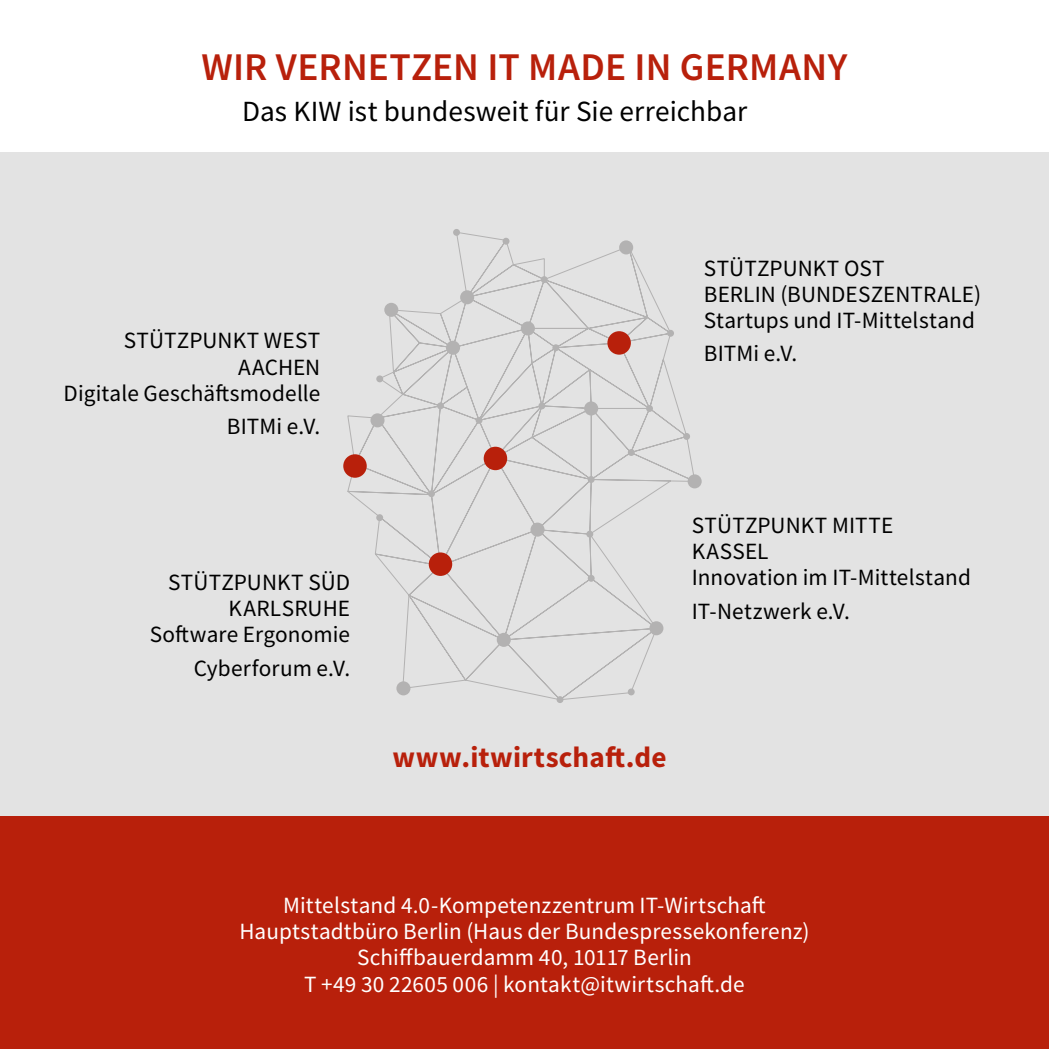
<style>
.page{position:relative;width:1049px;height:1049px;background:#fff}
.page>*{position:absolute;margin:0;border:0;box-sizing:border-box;transform-origin:0 0}
.t1{font:600 39.25px "Source Sans Pro";letter-spacing:.005em;color:#b8200b}
.t2{font:29.25px "Source Sans Pro";color:#000}
.t3{font:700 29.25px "Source Sans Pro";letter-spacing:.005em;color:#b8200b}
.t4{font:23.25px/26.2px "Source Sans Pro";letter-spacing:.005em;color:#000;text-align:right}
.t5{font:23.25px/26.2px "Source Sans Pro";letter-spacing:.005em;color:#fff;text-align:center}
</style>
<div class="page">
<div style="left:0;top:815px;width:1049px;height:234px;background:#b8200b"></div>
<div style="left:0;top:152px;width:1049px;height:663px;background:#e3e3e3"></div>
<div style="left:688px;top:474px;width:14px;height:14px;background:#b3b2b2;border-radius:50%"></div>
<div style="left:453px;top:229px;width:7px;height:7px;background:#b3b2b2;border-radius:50%"></div>
<div style="left:556px;top:696px;width:7px;height:7px;background:#b3b2b2;border-radius:50%"></div>
<svg style="left:346px;top:231px;width:353px;height:470px"></svg>
<div style="left:343px;top:454px;width:24px;height:24px;background:#b8200b;border-radius:50%"></div>
<div style="left:484px;top:447px;width:23px;height:23px;background:#b8200b;border-radius:50%"></div>
<div style="left:607px;top:331px;width:24px;height:24px;background:#b8200b;border-radius:50%"></div>
<div style="left:429px;top:552px;width:23px;height:24px;background:#b8200b;border-radius:50%"></div>
<h1 class="t1" style="left:201px;top:42px;width:647px">WIR VERNETZEN IT MADE IN GERMANY</h1>
<p class="t2" style="left:242px;top:93px;width:507px">Das KIW ist bundesweit für Sie erreichbar</p>
<p class="t4" style="left:64px;top:327px;width:258px">STÜTZPUNKT WEST<br>AACHEN<br>Digitale Geschäftsmodelle</p>
<p class="t4" style="left:227px;top:413px;width:95px">BITMi e.V.</p>
<p class="t4" style="left:150px;top:569px;width:202px">STÜTZPUNKT SÜD<br>KARLSRUHE<br>Software Ergonomie</p>
<p class="t4" style="left:194px;top:654px;width:158px">Cyberforum e.V.</p>
<p class="t4" style="left:704px;top:255px;width:279px;text-align:left">STÜTZPUNKT OST<br>BERLIN (BUNDESZENTRALE)<br>Startups und IT-Mittelstand</p>
<p class="t4" style="left:704px;top:340px;width:95px">BITMi e.V.</p>
<p class="t4" style="left:692px;top:512px;width:281px;text-align:left">STÜTZPUNKT MITTE<br>KASSEL<br>Innovation im IT-Mittelstand</p>
<p class="t4" style="left:692px;top:598px;width:160px">IT-Netzwerk e.V.</p>
<p class="t3" style="left:393px;top:737px;width:276px">www.itwirtschaft.de</p>
<p class="t5" style="left:239px;top:892px;width:572px">Mittelstand 4.0-Kompetenzzentrum IT-Wirtschaft Hauptstadtbüro Berlin (Haus der Bundespressekonferenz)<br>Schiffbauerdamm 40, 10117 Berlin<br>T +49 30 22605 006 | kontakt@itwirtschaft.de</p>
</div>
